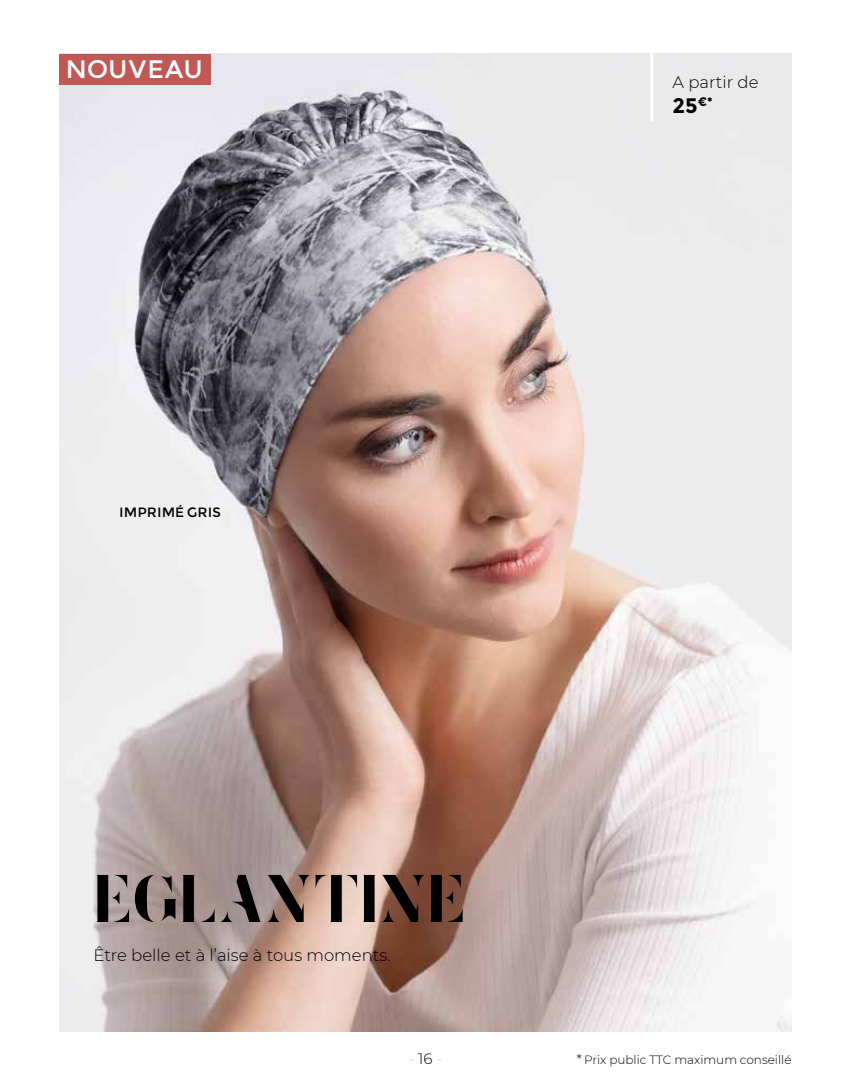
<style>
.page{position:relative;width:851px;height:1085px;background:#fff}
.page>*{position:absolute;margin:0;border:0;box-sizing:border-box;transform-origin:0 0}
.t1{font:58.95px "Zefani Stencil";color:#000}
.t2{font:25.2px "Montserrat";color:#fff}
.t3{font:700 21px "Montserrat";color:#000}
.t4{font:300 16.5px "Montserrat";color:#000}
.t5{font:300 15px "Montserrat";color:#c6c6c6}
.t6{font:13.5px "Montserrat";color:#000}
.t7{font:300 12px "Montserrat";color:#000}
.s1{color:#000}
.s2{font-size:13.5px}
</style>
<div class="page">
<img style="left:59px;top:54px;width:732px;height:977px">
<hr style="left:650px;top:45px;width:3px;height:76px;background:#fff">
<div style="left:59px;top:54px;width:152px;height:30px;background:#c05856"></div>
<h2 class="t2" style="left:65px;top:54px;width:139px">NOUVEAU</h2>
<p class="t6" style="left:119px;top:504px;width:104px">IMPRIMÉ GRIS</p>
<h1 class="t1" style="left:94px;top:870px;width:373px">EGLANTINE</h1>
<p class="t4" style="left:94px;top:944px;width:298px">Être belle et à l’aise à tous moments.</p>
<p class="t4" style="left:672px;top:71px;width:87px">A partir de</p>
<p class="t3" style="left:672px;top:93px;width:42px">25<sup>€*</sup></p>
<p class="t5" style="left:408px;top:1047px;width:35px">- <span class="s1">16</span> -</p>
<p class="t7" style="left:576px;top:1051px;width:216px"><span class="s2">*</span> Prix public TTC maximum conseillé</p>
</div>
